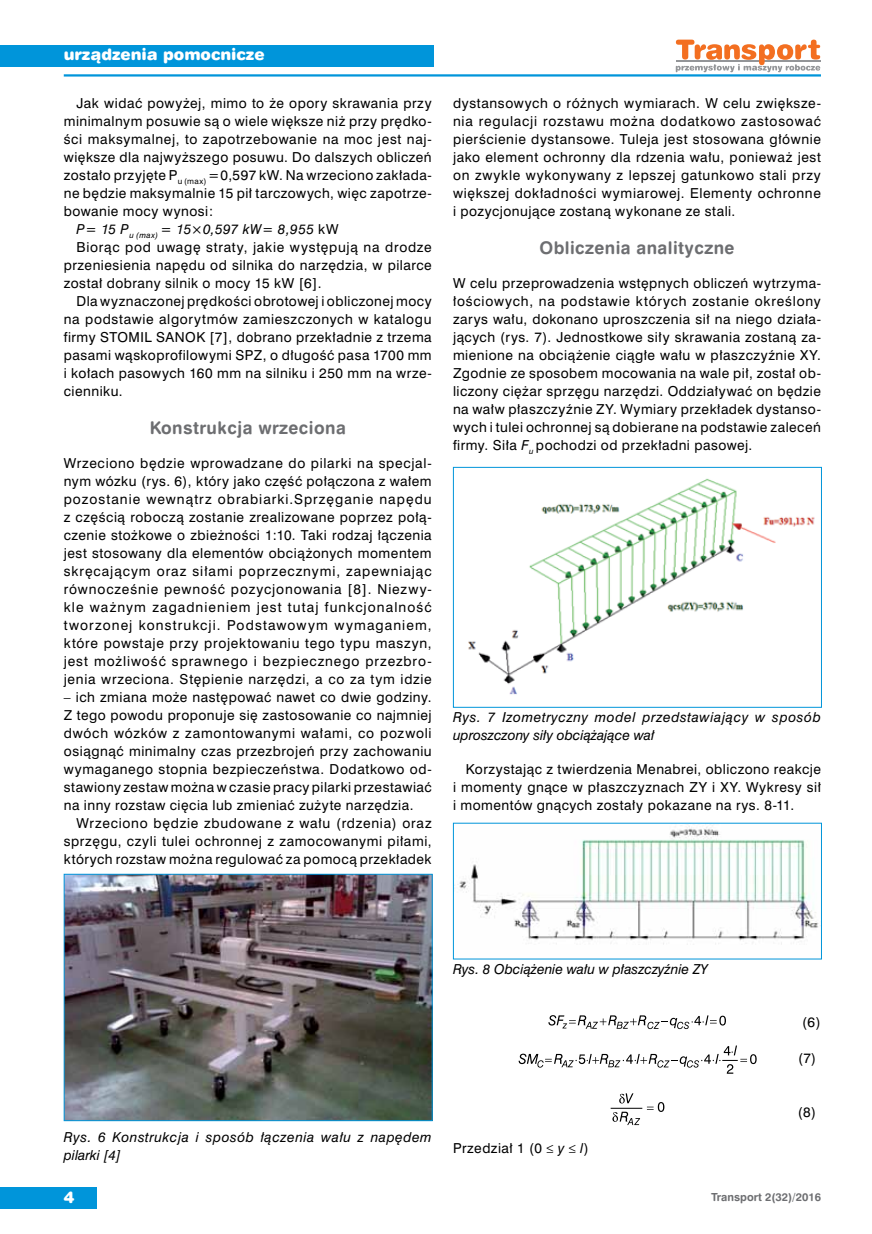
<style>
.page{position:relative;width:872px;height:1234px;background:#fff}
.page>*{position:absolute;margin:0;border:0;box-sizing:border-box;transform-origin:0 0}
.t1{font:16.5px "Swis 721 Bd Rnd PL";letter-spacing:.025em;color:#6d6e71}
.t2{font:15px "Swis 721 Blk Rnd PL";color:#fff}
.t3{font:12.75px/18px "Swis 721 PL";letter-spacing:.04em;color:#000;text-align:justify}
.t4{font:italic 12.75px/18px "Swis 721 PL";letter-spacing:.04em;color:#000}
.t5{font:12.75px "Swis 721 PL";letter-spacing:.06em;color:#000}
.t6{font:italic 12.75px "Swis 721 PL";color:#000}
.t7{font:10.5px "Swis 721 Bd Rnd PL";color:#6d6e71}
.s1{font-style:normal}
.s2{font-style:italic}
</style>
<div class="page">
<div style="left:0;top:1186px;width:97px;height:22px;background:#0095da"></div>
<div style="left:0;top:45px;width:433px;height:21px;background:#0095da"></div>
<hr style="left:64px;top:74px;width:757px;height:2px;background:#0095da">
<svg style="left:675px;top:40px;width:145px;height:32px"></svg>
<svg style="left:548px;top:1015px;width:178px;height:13px"></svg>
<svg style="left:518px;top:1045px;width:238px;height:28px"></svg>
<hr style="left:610px;top:1107px;width:32px;height:1px;background:#000">
<svg style="left:647px;top:1102px;width:17px;height:9px"></svg>
<svg style="left:612px;top:1111px;width:28px;height:13px"></svg>
<svg style="left:619px;top:1093px;width:14px;height:10px"></svg>
<img style="left:457px;top:825px;width:362px;height:120px">
<img style="left:66px;top:875px;width:364px;height:243px">
<div style="left:64px;top:873px;width:368px;height:247px;border:1px solid #0095da"></div>
<img style="left:468px;top:478px;width:347px;height:217px">
<div style="left:453px;top:467px;width:369px;height:240px;border:1px solid #0095da"></div>
<p class="t2" style="left:64px;top:45px;width:202px">urządzenia pomocnicze</p>
<p class="t3" style="left:77px;top:94px;width:356px">Jak widać powyżej, mimo to że opory skrawania przy</p>
<p class="t3" style="left:64px;top:112px;width:369px">minimalnym posuwie są o wiele większe niż przy prędko-</p>
<p class="t3" style="left:64px;top:130px;width:369px">ści maksymalnej, to zapotrzebowanie na moc jest naj-</p>
<p class="t3" style="left:64px;top:148px;width:369px">większe dla najwyższego posuwu. Do dalszych obliczeń</p>
<p class="t3" style="left:64px;top:166px;width:369px">zostało przyjęte P<sub>u</sub> <sub>(max)</sub> =0,597 kW. Na wrzeciono zakłada-</p>
<p class="t3" style="left:64px;top:184px;width:369px">ne będzie maksymalnie 15 pił tarczowych, więc zapotrze-</p>
<p class="t3" style="left:64px;top:202px;width:151px">bowanie mocy wynosi:</p>
<p class="t4" style="left:77px;top:220px;width:263px">P= 15 P<sub>u</sub> <sub>(max)</sub> = 15×0,597 kW= 8,955 <span class="s1">kW</span></p>
<p class="t5" style="left:77px;top:239px;width:356px">Biorąc pod uwagę straty, jakie występują na drodze</p>
<p class="t3" style="left:64px;top:256px;width:369px">przeniesienia napędu od silnika do narzędzia, w pilarce</p>
<p class="t3" style="left:64px;top:274px;width:259px">został dobrany silnik o mocy 15 kW [6].</p>
<p class="t3" style="left:77px;top:292px;width:357px">Dla wyznaczonej prędkości obrotowej i obliczonej mocy</p>
<p class="t3" style="left:64px;top:310px;width:369px">na podstawie algorytmów zamieszczonych w katalogu</p>
<p class="t3" style="left:64px;top:328px;width:369px">firmy STOMIL SANOK [7], dobrano przekładnie z trzema</p>
<p class="t3" style="left:64px;top:346px;width:369px">pasami wąskoprofilowymi SPZ, o długość pasa 1700 mm</p>
<p class="t3" style="left:64px;top:364px;width:369px">i kołach pasowych 160 mm na silniku i 250 mm na wrze-</p>
<p class="t3" style="left:64px;top:382px;width:60px">cienniku.</p>
<p class="t1" style="left:150px;top:416px;width:198px">Konstrukcja wrzeciona</p>
<p class="t3" style="left:64px;top:454px;width:369px">Wrzeciono będzie wprowadzane do pilarki na specjal&shy;nym wózku (rys. 6), który jako część połączona z wałem pozostanie wewnątrz obrabiarki.Sprzęganie napędu z częścią roboczą zostanie zrealizowane poprzez połą&shy;czenie stożkowe o zbieżności 1:10. Taki rodzaj łączenia jest stosowany dla elementów obciążonych momentem skręcającym oraz siłami poprzecznymi, zapewniając równocześnie pewność pozycjonowania [8]. Niezwy&shy;kle ważnym zagadnieniem jest tutaj funkcjonalność tworzonej konstrukcji. Podstawowym wymaganiem, które powstaje przy projektowaniu tego typu maszyn, jest możliwość sprawnego i bezpiecznego przezbro&shy;jenia wrzeciona. Stępienie narzędzi, a co za tym idzie</p>
<p class="t3" style="left:64px;top:688px;width:369px">– ich zmiana może następować nawet co dwie godziny.<br>Z tego powodu proponuje się zastosowanie co najmniej dwóch wózków z zamontowanymi wałami, co pozwoli osiągnąć minimalny czas przezbrojeń przy zachowaniu wymaganego stopnia bezpieczeństwa. Dodatkowo od&shy;stawiony zestaw można w czasie pracy pilarki przestawiać na inny rozstaw cięcia lub zmieniać zużyte narzędzia.</p>
<p class="t3" style="left:64px;top:814px;width:369px;text-indent:13px">Wrzeciono będzie zbudowane z wału (rdzenia) oraz sprzęgu, czyli tulei ochronnej z zamocowanymi piłami, których rozstaw można regulować za pomocą przekładek</p>
<p class="t3" style="left:453px;top:94px;width:369px">dystansowych o różnych wymiarach. W celu zwiększe&shy;nia regulacji rozstawu można dodatkowo zastosować pierścienie dystansowe. Tuleja jest stosowana głównie jako element ochronny dla rdzenia wału, ponieważ jest on zwykle wykonywany z lepszej gatunkowo stali przy większej dokładności wymiarowej. Elementy ochronne i pozycjonujące zostaną wykonane ze stali.</p>
<p class="t1" style="left:539px;top:236px;width:196px">Obliczenia analityczne</p>
<p class="t3" style="left:453px;top:274px;width:369px">W celu przeprowadzenia wstępnych obliczeń wytrzyma&shy;łościowych, na podstawie których zostanie określony zarys wału, dokonano uproszczenia sił na niego działa&shy;jących (rys. 7). Jednostkowe siły skrawania zostaną za&shy;mienione na obciążenie ciągłe wału w płaszczyźnie XY.<br>Zgodnie ze sposobem mocowania na wale pił, został ob&shy;liczony ciężar sprzęgu narzędzi. Oddziaływać on będzie na wałw płaszczyźnie ZY. Wymiary przekładek dystanso&shy;wych i tulei ochronnej są dobierane na podstawie zaleceń firmy. Siła <span class="s2">F</span><sub>u</sub> pochodzi od przekładni pasowej.</p>
<p class="t4" style="left:453px;top:708px;width:369px">Rys. 7 Izometryczny model przedstawiający w sposób uproszczony siły obciążające wał</p>
<p class="t3" style="left:453px;top:760px;width:369px;text-indent:13px">Korzystając z twierdzenia Menabrei, obliczono reakcje i momenty gnące w płaszczyznach ZY i XY. Wykresy sił i momentów gnących zostały pokazane na rys. 8-11.</p>
<p class="t6" style="left:453px;top:960px;width:256px">Rys. 8 Obciążenie wału w płaszczyźnie ZY</p>
<p class="t4" style="left:64px;top:1127px;width:369px">Rys. 6 Konstrukcja i sposób łączenia wału z napędem pilarki [4]</p>
<p class="t3" style="left:453px;top:1138px;width:137px">Przedział 1 (0 ≤ <span class="s2">y</span> ≤ <span class="s2">l</span>)</p>
<p class="t3" style="left:802px;top:1012px;width:20px">(6)</p>
<p class="t3" style="left:798px;top:1048px;width:20px">(7)</p>
<p class="t3" style="left:797px;top:1102px;width:20px">(8)</p>
<p class="t2" style="left:64px;top:1187px;width:12px">4</p>
<p class="t7" style="left:711px;top:1190px;width:111px">Transport 2(32)/2016</p>
</div>
